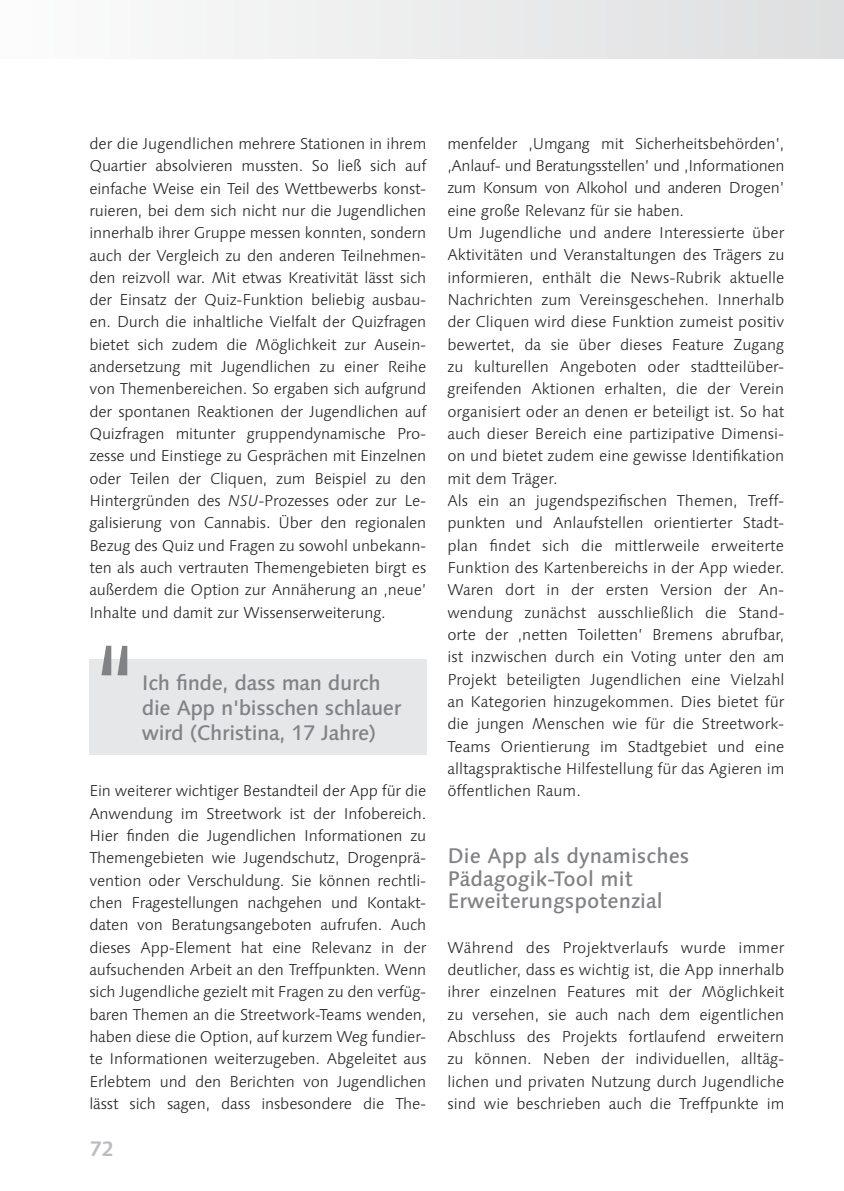
<style>
.page{position:relative;width:844px;height:1191px;background:#fff}
.page>*{position:absolute;margin:0;border:0;box-sizing:border-box;transform-origin:0 0}
.t1{font:300 126px "Linotype Syntax";color:#808285}
.t2{font:500 21px/22.4px "Linotype Syntax";letter-spacing:-.01em;color:#808285}
.t3{font:700 21px "Linotype Syntax";color:#bcbdc0}
.t4{font:300 15.75px/22.4px "Linotype Syntax";color:#231f20;text-align:justify}
.s1{font-style:italic}
</style>
<div class="page">
<div style="left:0;top:0;width:843px;height:59px;background:linear-gradient(to right,#fcfcfc,#dedee0)"></div>
<div style="left:89px;top:659px;width:337px;height:95px;background:#e6e7e9"></div>
<p class="t4" style="left:89px;top:132px;width:338px">der die Jugendlichen mehrere Stationen in ihrem Quartier absolvieren mussten. So ließ sich auf einfache Weise ein Teil des Wettbewerbs konst&shy;ruieren, bei dem sich nicht nur die Jugendlichen innerhalb ihrer Gruppe messen konnten, sondern auch der Vergleich zu den anderen Teilnehmen&shy;den reizvoll war. Mit etwas Kreativität lässt sich der Einsatz der Quiz-Funktion beliebig ausbau&shy;en. Durch die inhaltliche Vielfalt der Quizfragen bietet sich zudem die Möglichkeit zur Ausein&shy;andersetzung mit Jugendlichen zu einer Reihe von Themenbereichen. So ergaben sich aufgrund der spontanen Reaktionen der Jugendlichen auf Quizfragen mitunter gruppendynamische Pro&shy;zesse und Einstiege zu Gesprächen mit Einzelnen oder Teilen der Cliquen, zum Beispiel zu den Hintergründen des <span class="s1">NSU</span>-Prozesses oder zur Le&shy;galisierung von Cannabis. Über den regionalen Bezug des Quiz und Fragen zu sowohl unbekann&shy;ten als auch vertrauten Themengebieten birgt es außerdem die Option zur Annäherung an ‚neue’ Inhalte und damit zur Wissenserweiterung.</p>
<h1 class="t1" style="left:89px;top:615px;width:54px">“</h1>
<h2 class="t2" style="left:142px;top:671px;width:261px;line-height:24.5px">Ich finde, dass man durch die App n'bisschen schlauer</h2>
<h2 class="t2" style="left:142px;top:721px;width:235px">wird (Christina, 17 Jahre)</h2>
<p class="t4" style="left:89px;top:780px;width:338px">Ein weiterer wichtiger Bestandteil der App für die Anwendung im Streetwork ist der Infobereich.<br>Hier finden die Jugendlichen Informationen zu Themengebieten wie Jugendschutz, Drogenprä&shy;vention oder Verschuldung. Sie können rechtli&shy;chen Fragestellungen nachgehen und Kontakt&shy;daten von Beratungsangeboten aufrufen. Auch dieses App-Element hat eine Relevanz in der aufsuchenden Arbeit an den Treffpunkten. Wenn sich Jugendliche gezielt mit Fragen zu den verfüg&shy;baren Themen an die Streetwork-Teams wenden, haben diese die Option, auf kurzem Weg fundier&shy;te Informationen weiterzugeben. Abgeleitet aus Erlebtem und den Berichten von Jugendlichen lässt sich sagen, dass insbesondere die The-</p>
<h2 class="t3" style="left:89px;top:1136px;width:26px">72</h2>
<p class="t4" style="left:447px;top:132px;width:338px;text-align:left">menfelder ‚Umgang mit Sicherheitsbehörden’, ‚Anlauf- und Beratungsstellen’ und ‚Informationen zum Konsum von Alkohol und anderen Drogen’ eine große Relevanz für sie haben.<br>Um Jugendliche und andere Interessierte über Aktivitäten und Veranstaltungen des Trägers zu informieren, enthält die News-Rubrik aktuelle Nachrichten zum Vereinsgeschehen. Innerhalb der Cliquen wird diese Funktion zumeist positiv bewertet, da sie über dieses Feature Zugang zu kulturellen Angeboten oder stadtteilüber&shy;greifenden Aktionen erhalten, die der Verein organisiert oder an denen er beteiligt ist. So hat auch dieser Bereich eine partizipative Dimensi&shy;on und bietet zudem eine gewisse Identifikation mit dem Träger.<br>Als ein an jugendspezifischen Themen, Treff&shy;punkten und Anlaufstellen orientierter Stadt&shy;plan findet sich die mittlerweile erweiterte Funktion des Kartenbereichs in der App wieder.<br>Waren dort in der ersten Version der An&shy;wendung zunächst ausschließlich die Stand&shy;orte der ‚netten Toiletten’ Bremens abrufbar, ist inzwischen durch ein Voting unter den am Projekt beteiligten Jugendlichen eine Vielzahl an Kategorien hinzugekommen. Dies bietet für die jungen Menschen wie für die Streetwork-Teams Orientierung im Stadtgebiet und eine alltagspraktische Hilfestellung für das Agieren im öffentlichen Raum.</p>
<h2 class="t2" style="left:447px;top:845px;width:243px">Die App als dynamisches<br>Pädagogik-Tool mit<br>Erweiterungspotenzial</h2>
<p class="t4" style="left:447px;top:936px;width:338px">Während des Projektverlaufs wurde immer deutlicher, dass es wichtig ist, die App innerhalb ihrer einzelnen Features mit der Möglichkeit zu versehen, sie auch nach dem eigentlichen Abschluss des Projekts fortlaufend erweitern zu können. Neben der individuellen, alltäg&shy;lichen und privaten Nutzung durch Jugendliche sind wie beschrieben auch die Treffpunkte im</p>
</div>
